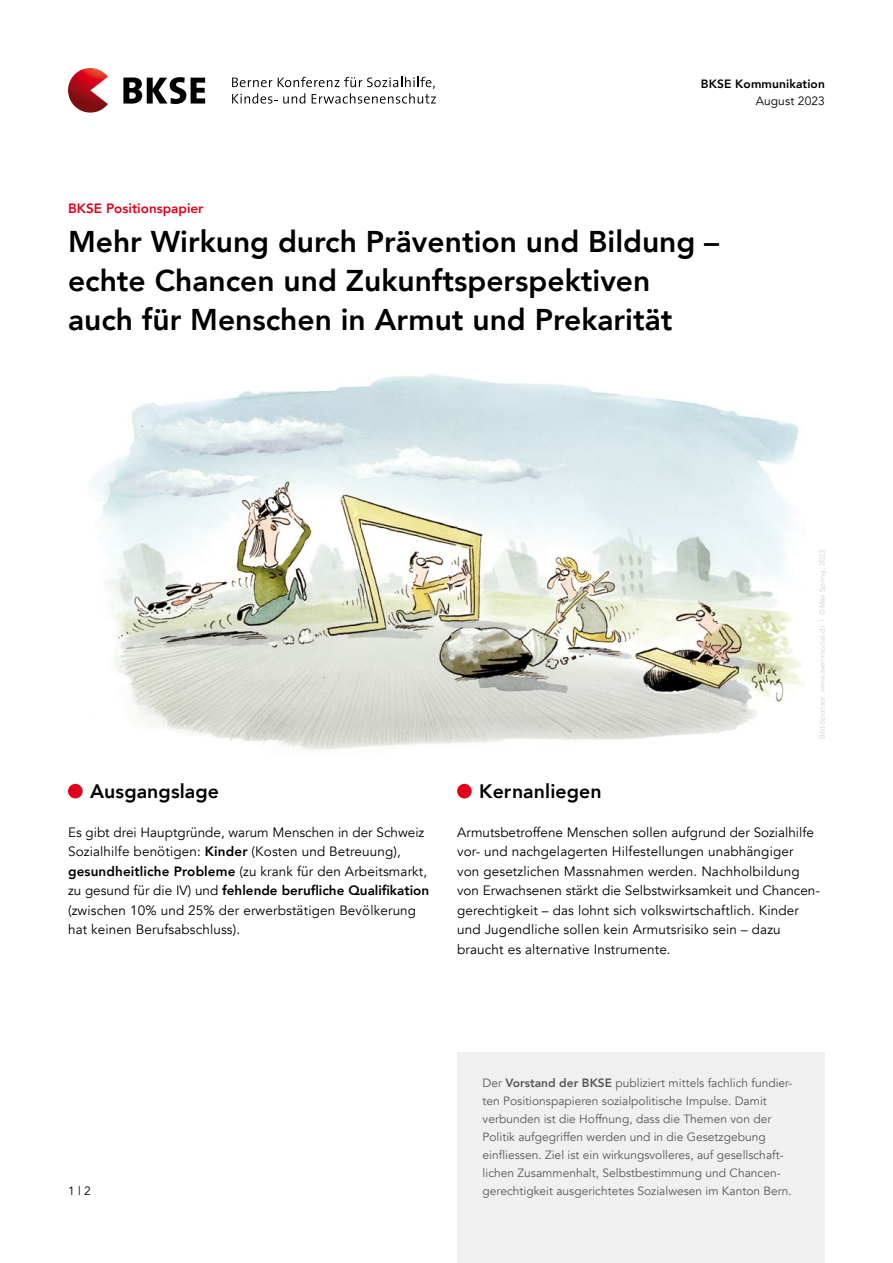
<style>
.page{position:relative;width:893px;height:1263px;background:#fff}
.page>*{position:absolute;margin:0;border:0;box-sizing:border-box;transform-origin:0 0}
.t1{font:800 30px/39px "Avenir";color:#000}
.t2{font:800 19.5px "Avenir";letter-spacing:.005em;color:#000}
.t3{font:13.5px/19.5px "Avenir";letter-spacing:.01em;color:#000}
.t4{font:800 13.5px "Avenir";color:#e2001a}
.t5{font:12px/18px "Avenir";color:#58585a}
.t6{font:800 12px "Avenir";letter-spacing:.01em;color:#000}
.t7{font:12px "Avenir";letter-spacing:.01em;color:#000}
.t8{font:7.5px "Avenir";color:#d0d1d2}
.s1{font-weight:800}
</style>
<div class="page">
<svg style="left:123px;top:77px;width:82px;height:27px"></svg>
<svg style="left:68px;top:68px;width:40px;height:45px"></svg>
<svg style="left:232px;top:77px;width:204px;height:27px"></svg>
<div style="left:457px;top:1053px;width:368px;height:210px;background:#f0f0f1"></div>
<div style="left:68px;top:784px;width:15px;height:14px;background:#e2001a;border-radius:50%"></div>
<div style="left:457px;top:784px;width:15px;height:14px;background:#e2001a;border-radius:50%"></div>
<img style="left:93px;top:373px;width:712px;height:377px">
<p class="t4" style="left:68px;top:197px;width:137px">BKSE Positionspapier</p>
<p class="t6" style="left:701px;top:75px;width:126px">BKSE Kommunikation</p>
<p class="t7" style="left:756px;top:93px;width:71px">August 2023</p>
<h1 class="t1" style="left:68px;top:222px;width:653px">Mehr Wirkung durch Prävention und Bildung – echte Chancen und Zukunftsperspektiven auch für Menschen in Armut und Prekarität</h1>
<p class="t8" style="left:818px;top:739px;width:191px;rotate:-90deg">Bild-Sponsor: www.avenirsocial.ch | ©Max Spring, 2023</p>
<h2 class="t2" style="left:90px;top:776px;width:130px">Ausgangslage</h2>
<p class="t3" style="left:68px;top:822px;width:363px">Es gibt drei Hauptgründe, warum Menschen in der Schweiz Sozialhilfe benötigen: <span class="s1">Kinder</span> (Kosten und Betreuung), <span class="s1">gesundheitliche Probleme</span> (zu krank für den Arbeitsmarkt, zu gesund für die IV) und <span class="s1">fehlende berufliche Qualifikation </span>(zwischen 10% und 25% der erwerbstätigen Bevölkerung hat keinen Berufsabschluss).</p>
<h2 class="t2" style="left:479px;top:776px;width:124px">Kernanliegen</h2>
<p class="t3" style="left:457px;top:822px;width:364px">Armutsbetroffene Menschen sollen aufgrund der Sozialhilfe vor- und nachgelagerten Hilfestellungen unabhängiger<br>von gesetzlichen Massnahmen werden. Nachholbildung von Erwachsenen stärkt die Selbstwirksamkeit und Chancen&shy;gerechtigkeit – das lohnt sich volkswirtschaftlich. Kinder und Jugendliche sollen kein Armutsrisiko sein – dazu braucht es alternative Instrumente.</p>
<p class="t5" style="left:483px;top:1074px;width:311px">Der <span class="s1">Vorstand der BKSE</span> publiziert mittels fachlich fundier&shy;ten Positionspapieren sozialpolitische Impulse. Damit verbunden ist die Hoffnung, dass die Themen von der Politik aufgegriffen werden und in die Gesetzgebung einfliessen. Ziel ist ein wirkungsvolleres, auf gesellschaft&shy;lichen Zusammenhalt, Selbstbestimmung und Chancen-</p>
<p class="t7" style="left:68px;top:1184px;width:24px">1 | 2</p>
<p class="t5" style="left:483px;top:1182px;width:311px">gerechtigkeit ausgerichtetes Sozialwesen im Kanton Bern.</p>
</div>
